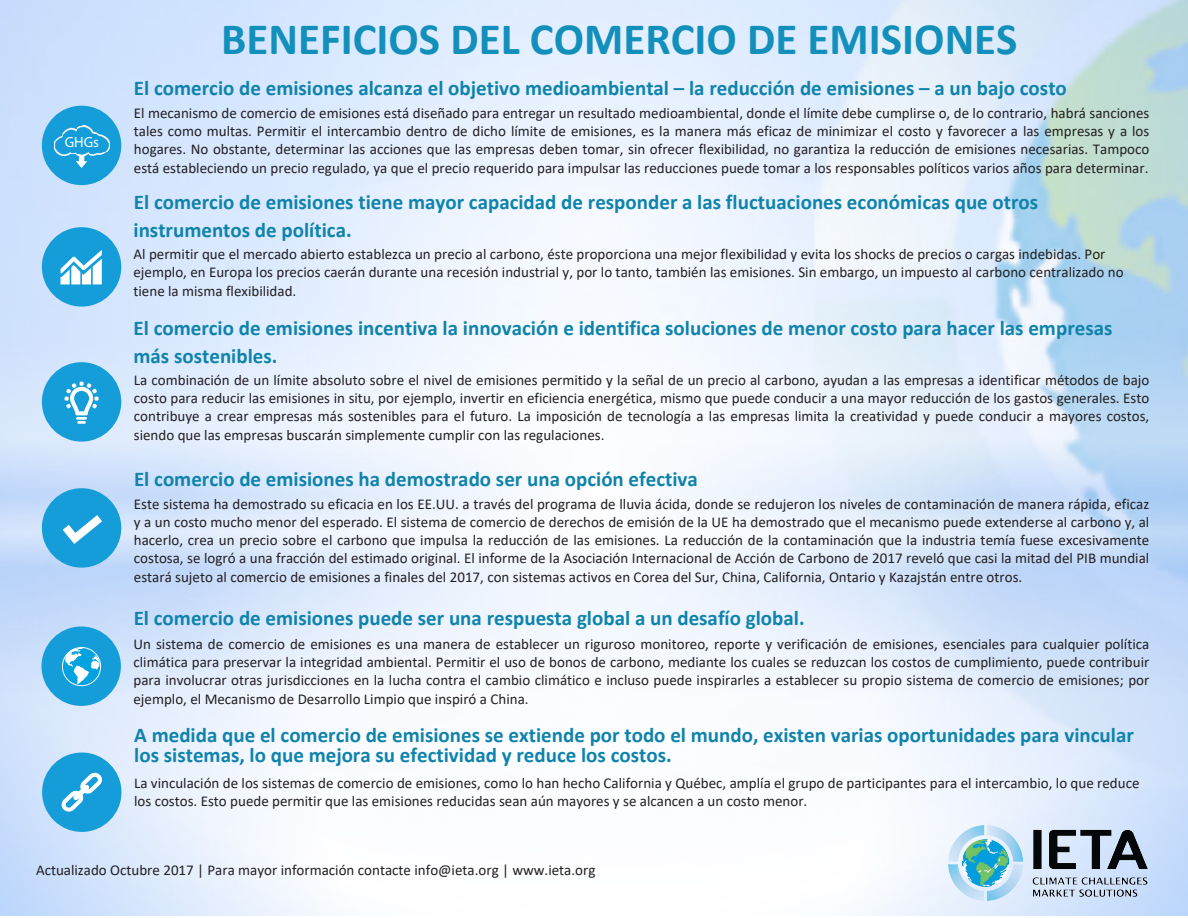
<style>
.page{position:relative;width:1188px;height:918px;background:#fff}
.page>*{position:absolute;margin:0;border:0;box-sizing:border-box;transform-origin:0 0}
.t1{font:700 45px "Calibri";color:#128fbb}
.t2{font:700 21px/27.5px "Calibri";color:#0f83ab}
.t3{font:16.8px "Myriad Pro";color:#fff}
.t4{font:15px/18.3px "Calibri";color:#231f20;text-align:justify}
.t5{font:14.7px "Myriad Pro";color:#fff}
</style>
<div class="page">
<img style="left:0;top:0;width:1188px;height:915px">
<div style="left:42px;top:106px;width:79px;height:79px;background:#159dd9;border-radius:50%"></div>
<img style="left:77px;top:126px;width:13px;height:1px">
<svg style="left:54px;top:127px;width:55px;height:41px"></svg>
<div style="left:42px;top:227px;width:79px;height:80px;background:#159dd9;border-radius:50%"></div>
<svg style="left:61px;top:250px;width:41px;height:34px"></svg>
<div style="left:42px;top:362px;width:79px;height:80px;background:#159dd9;border-radius:50%"></div>
<svg style="left:65px;top:382px;width:34px;height:42px"></svg>
<div style="left:42px;top:488px;width:79px;height:80px;background:#159dd9;border-radius:50%"></div>
<svg style="left:63px;top:515px;width:39px;height:29px"></svg>
<img style="left:948px;top:825px;width:199px;height:75px">
<div style="left:42px;top:627px;width:79px;height:79px;background:#159dd9;border-radius:50%"></div>
<svg style="left:62px;top:648px;width:39px;height:38px"></svg>
<div style="left:62px;top:647px;width:39px;height:39px;border:1px solid #fff;border-radius:50%"></div>
<svg style="left:65px;top:648px;width:35px;height:36px"></svg>
<div style="left:42px;top:753px;width:79px;height:79px;background:#159dd9;border-radius:50%"></div>
<svg style="left:61px;top:773px;width:41px;height:39px"></svg>
<p class="t3" style="left:69px;top:131px;width:28px">CO<sub>2</sub></p>
<p class="t5" style="left:65px;top:133px;width:36px">GHGs</p>
<p class="t1" style="left:221px;top:7px;width:798px">BENEFICIOS DEL COMERCIO DE EMISIONES</p>
<p class="t2" style="left:134px;top:74px;width:935px">El comercio de emisiones alcanza el objetivo medioambiental – la reducción de emisiones – a un bajo costo</p>
<p class="t4" style="left:134px;top:103px;width:1017px">El mecanismo de comercio de emisiones está diseñado para entregar un resultado medioambiental, donde el límite debe cumplirse o, de lo contrario, habrá sanciones tales como multas. Permitir el intercambio dentro de dicho límite de emisiones, es la manera más eficaz de minimizar el costo y favorecer a las empresas y a los hogares. No obstante, determinar las acciones que las empresas deben tomar, sin ofrecer flexibilidad, no garantiza la reducción de emisiones necesarias. Tampoco está estableciendo un precio regulado, ya que el precio requerido para impulsar las reducciones puede tomar a los responsables políticos varios años para determinar.</p>
<p class="t2" style="left:134px;top:188px;width:906px">El comercio de emisiones tiene mayor capacidad de responder a las fluctuaciones económicas que otros instrumentos de política.</p>
<p class="t4" style="left:134px;top:244px;width:992px;text-align:left">Al permitir que el mercado abierto establezca un precio al carbono, éste proporciona una mejor flexibilidad y evita los shocks de precios o cargas indebidas. Por ejemplo, en Europa los precios caerán durante una recesión industrial y, por lo tanto, también las emisiones. Sin embargo, un impuesto al carbono centralizado no tiene la misma flexibilidad.</p>
<p class="t2" style="left:134px;top:314px;width:980px">El comercio de emisiones incentiva la innovación e identifica soluciones de menor costo para hacer las empresas más sostenibles.</p>
<p class="t4" style="left:134px;top:370px;width:1017px">La combinación de un límite absoluto sobre el nivel de emisiones permitido y la señal de un precio al carbono, ayudan a las empresas a identificar métodos de bajo costo para reducir las emisiones in situ, por ejemplo, invertir en eficiencia energética, mismo que puede conducir a una mayor reducción de los gastos generales. Esto contribuye a crear empresas más sostenibles para el futuro. La imposición de tecnología a las empresas limita la creatividad y puede conducir a mayores costos, siendo que las empresas buscarán simplemente cumplir con las regulaciones.</p>
<p class="t2" style="left:134px;top:465px;width:565px">El comercio de emisiones ha demostrado ser una opción efectiva</p>
<p class="t4" style="left:134px;top:494px;width:1017px">Este sistema ha demostrado su eficacia en los EE.UU. a través del programa de lluvia ácida, donde se redujeron los niveles de contaminación de manera rápida, eficaz y a un costo mucho menor del esperado. El sistema de comercio de derechos de emisión de la UE ha demostrado que el mecanismo puede extenderse al carbono y, al hacerlo, crea un precio sobre el carbono que impulsa la reducción de las emisiones. La reducción de la contaminación que la industria temía fuese excesivamente costosa, se logró a una fracción del estimado original. El informe de la Asociación Internacional de Acción de Carbono de 2017 reveló que casi la mitad del PIB mundial estará sujeto al comercio de emisiones a finales del 2017, con sistemas activos en Corea del Sur, China, California, Ontario y Kazajstán entre otros.</p>
<p class="t2" style="left:134px;top:604px;width:673px">El comercio de emisiones puede ser una respuesta global a un desafío global.</p>
<p class="t4" style="left:134px;top:634px;width:1017px">Un sistema de comercio de emisiones es una manera de establecer un riguroso monitoreo, reporte y verificación de emisiones, esenciales para cualquier política climática para preservar la integridad ambiental. Permitir el uso de bonos de carbono, mediante los cuales se reduzcan los costos de cumplimiento, puede contribuir para involucrar otras jurisdicciones en la lucha contra el cambio climático e incluso puede inspirarles a establecer su propio sistema de comercio de emisiones; por ejemplo, el Mecanismo de Desarrollo Limpio que inspiró a China.</p>
<p class="t2" style="left:134px;top:724px;width:1001px;line-height:20.7px">A medida que el comercio de emisiones se extiende por todo el mundo, existen varias oportunidades para vincular los sistemas, lo que mejora su efectividad y reduce los costos.</p>
<p class="t4" style="left:134px;top:773px;width:1007px">La vinculación de los sistemas de comercio de emisiones, como lo han hecho California y Québec, amplía el grupo de participantes para el intercambio, lo que reduce los costos. Esto puede permitir que las emisiones reducidas sean aún mayores y se alcancen a un costo menor.</p>
<p class="t4" style="left:36px;top:861px;width:561px">Actualizado Octubre 2017 | Para mayor información contacte info@ieta.org | www.ieta.org</p>
</div>
